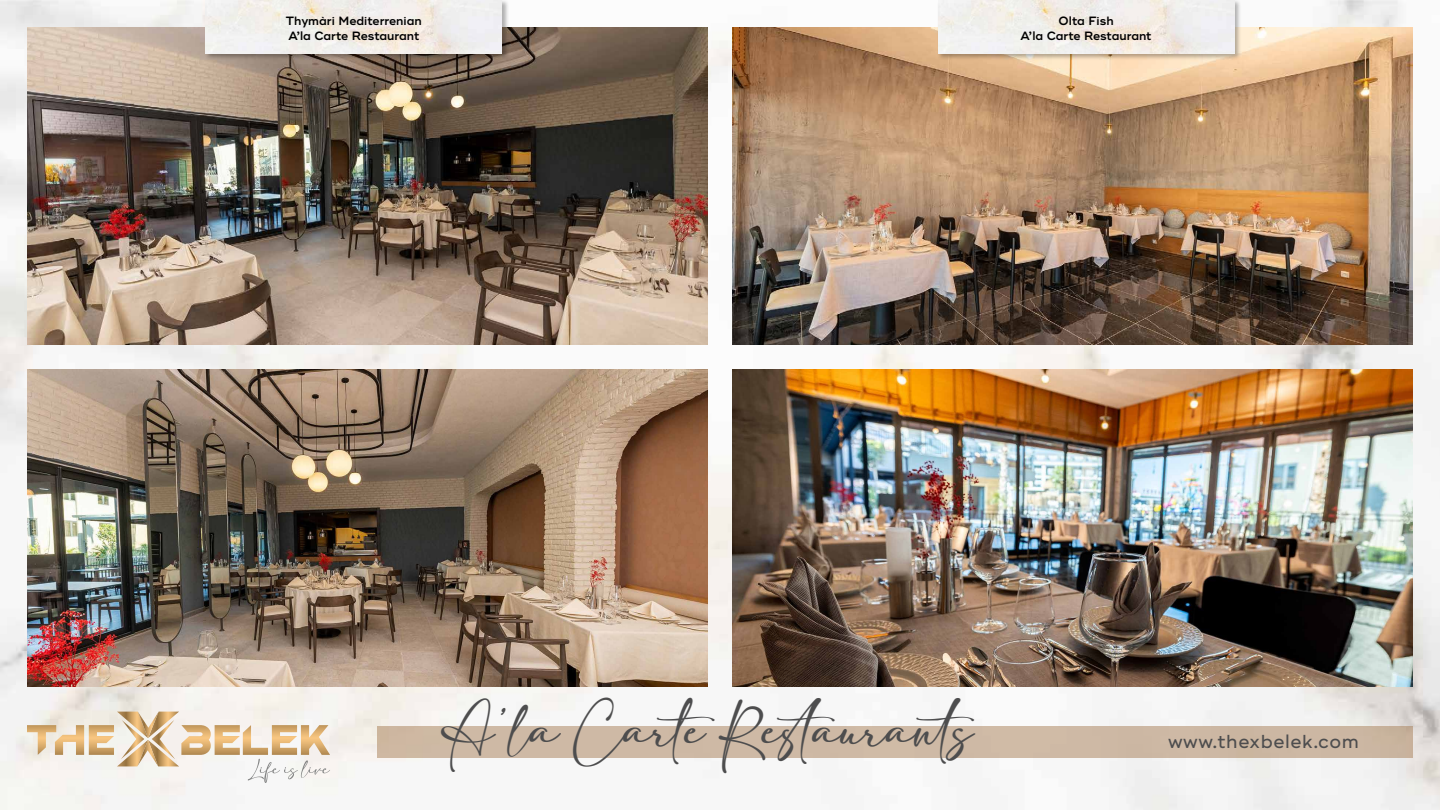
<style>
.page{position:relative;width:1440px;height:810px;background:#fff}
.page>*{position:absolute;margin:0;border:0;box-sizing:border-box;transform-origin:0 0}
.t1{font:37.5px "adelia";color:#4d4d4e}
.t2{font:500 18.75px "Ridley Grotesk";letter-spacing:.03em;color:#4d4d4e}
.t3{font:600 12px/14.4px "Ridley Grotesk";color:#000}
</style>
<div class="page">
<img style="left:0;top:0;width:1440px;height:810px">
<div style="left:377px;top:726px;width:1036px;height:32px;background:#ceb9a5"></div>
<svg style="left:27px;top:712px;width:303px;height:71px"></svg>
<img style="left:732px;top:27px;width:681px;height:317px">
<img style="left:27px;top:27px;width:681px;height:317px">
<img style="left:732px;top:370px;width:681px;height:317px">
<img style="left:27px;top:370px;width:681px;height:317px">
<div style="left:205px;top:0;width:304px;height:61px;background:#000;opacity:.3"></div>
<img style="left:206px;top:0;width:296px;height:54px">
<div style="left:937px;top:0;width:304px;height:61px;background:#000;opacity:.3"></div>
<img style="left:938px;top:0;width:296px;height:54px">
<p class="t3" style="left:286px;top:14px;width:137px">Thymàri Mediterrenian<br>A’la Carte Restaurant</p>
<p class="t3" style="left:1021px;top:14px;width:133px;text-align:center">Olta Fish<br>A’la Carte Restaurant</p>
<h1 class="t1" style="left:441px;top:710px;width:537px">A’la Carte Restaurants</h1>
<h2 class="t2" style="left:1168px;top:731px;width:192px">www.thexbelek.com</h2>
</div>
